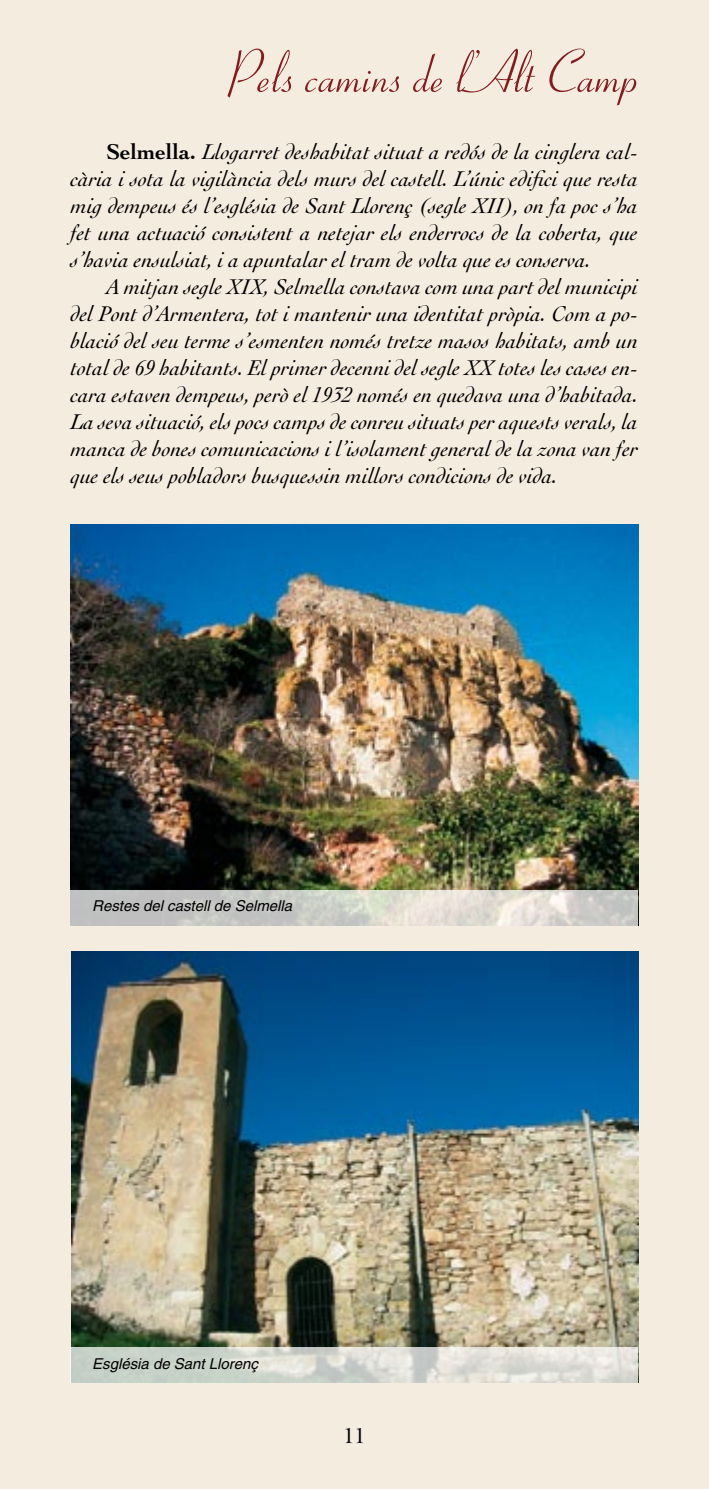
<style>
.page{position:relative;width:709px;height:1489px;background:#fff}
.page>*{position:absolute;margin:0;border:0;box-sizing:border-box;transform-origin:0 0}
.t1{font:60px "Coronet";color:#841c1e}
.t2{font:italic 22.5px/27px "Cochin";color:#000;text-align:justify}
.t3{font:22.5px "Cochin";color:#000}
.t4{font:italic 15px "Helvetica";color:#000}
.s1{font-weight:700;font-style:normal}
</style>
<div class="page">
<div style="left:0;top:0;width:709px;height:1488px;background:#f5ece0"></div>
<img style="left:71px;top:951px;width:567px;height:396px">
<svg style="left:71px;top:1347px;width:567px;height:35px"></svg>
<img style="left:71px;top:524px;width:567px;height:366px">
<svg style="left:71px;top:890px;width:567px;height:35px"></svg>
<h1 class="t1" style="left:227px;top:36px;width:412px">Pels camins de l’Alt Camp</h1>
<p class="t2" style="left:71px;top:138px;width:568px;text-indent:35px"><span class="s1">Selmella.</span> Llogarret deshabitat situat a redós de la cinglera cal&shy;cària i sota la vigilància dels murs del castell. L’únic edifici que resta mig dempeus és l’església de Sant Llorenç (segle XII), on fa poc s’ha fet una actuació consistent a netejar els enderrocs de la coberta, que s’havia ensulsiat, i a apuntalar el tram de volta que es conserva.</p>
<p class="t2" style="left:71px;top:273px;width:568px;text-indent:35px">A mitjan segle XIX, Selmella constava com una part del municipi del Pont d’Armentera, tot i mantenir una identitat pròpia. Com a po&shy;blació del seu terme s’esmenten només tretze masos habitats, amb un total de 69 habitants. El primer decenni del segle XX totes les cases en&shy;cara estaven dempeus, però el 1932 només en quedava una d’habitada.<br>La seva situació, els pocs camps de conreu situats per aquests verals, la manca de bones comunicacions i l’isolament general de la zona van fer que els seus pobladors busquessin millors condicions de vida.</p>
<p class="t4" style="left:92px;top:897px;width:202px">Restes del castell de Selmella</p>
<p class="t4" style="left:92px;top:1354px;width:167px">Església de Sant Llorenç</p>
<p class="t3" style="left:343px;top:1422px;width:24px">11</p>
</div>
